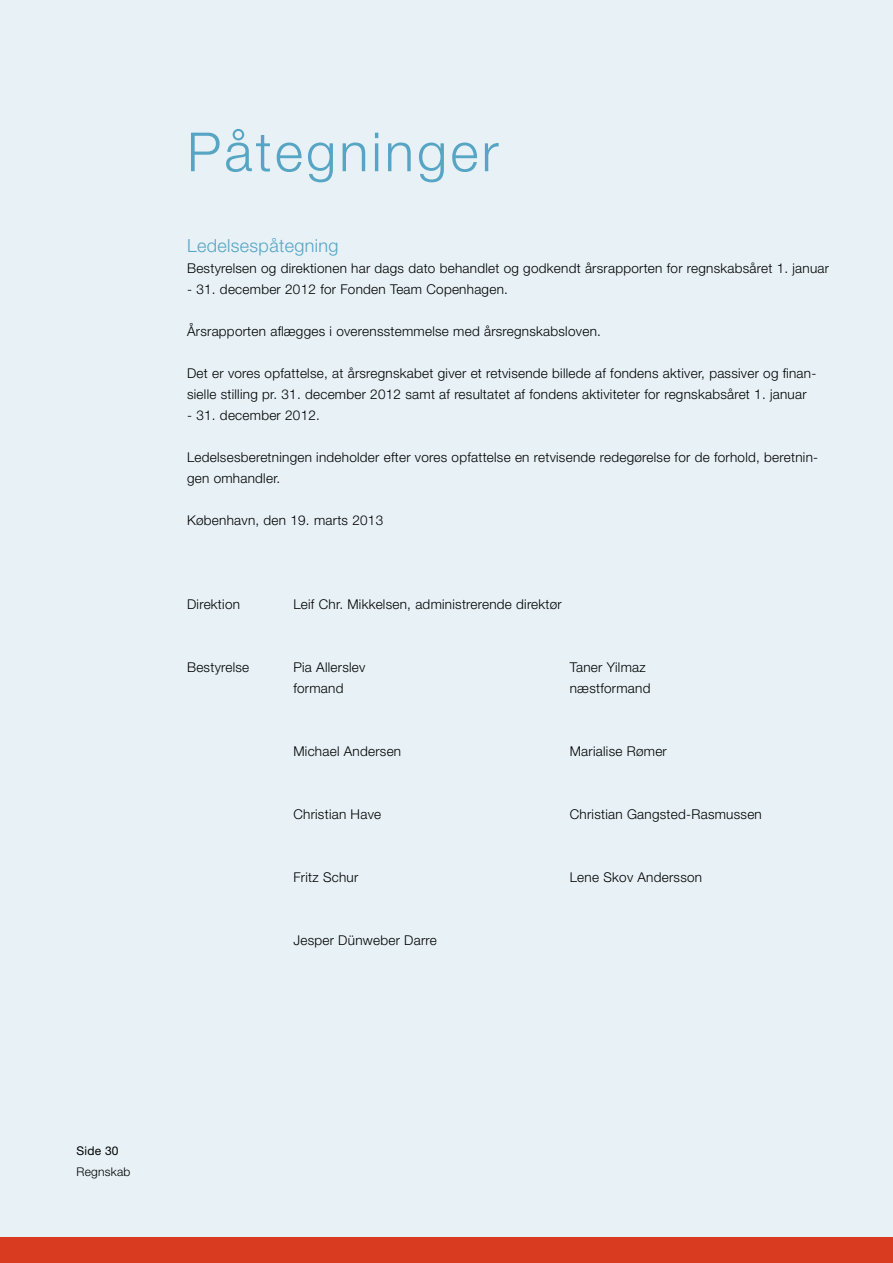
<style>
.page{position:relative;width:893px;height:1263px;background:#fff}
.page>*{position:absolute;margin:0;border:0;box-sizing:border-box;transform-origin:0 0}
.t1{font:300 54px "Helvetica Neue LT Std";letter-spacing:.06em;color:#57a5c4}
.t2{font:300 18px "Helvetica Neue LT Std";letter-spacing:.02em;color:#57a5c4}
.t3{font:300 13.5px/21px "Helvetica Neue LT Std";letter-spacing:.02em;color:#000}
.t4{font:300 12px "Helvetica Neue LT Std";letter-spacing:.02em;color:#000}
.t5{font:12px "Helvetica Neue LT Std";letter-spacing:.02em;color:#000}
</style>
<div class="page">
<div style="left:0;top:0;width:893px;height:1237px;background:#e7f1f6"></div>
<div style="left:0;top:1237px;width:893px;height:26px;background:#d93b20"></div>
<h1 class="t1" style="left:187px;top:119px;width:313px">Påtegninger</h1>
<h2 class="t2" style="left:187px;top:235px;width:153px">Ledelsespåtegning</h2>
<p class="t3" style="left:187px;top:257px;width:644px">Bestyrelsen og direktionen har dags dato behandlet og godkendt årsrapporten for regnskabsåret 1. januar</p>
<p class="t3" style="left:187px;top:278px;width:322px">- 31. december 2012 for Fonden Team Copenhagen.</p>
<p class="t3" style="left:187px;top:320px;width:415px">Årsrapporten aflægges i overensstemmelse med årsregnskabsloven.</p>
<p class="t3" style="left:187px;top:362px;width:631px">Det er vores opfattelse, at årsregnskabet giver et retvisende billede af fondens aktiver, passiver og finan&shy;sielle stilling pr. 31. december 2012 samt af resultatet af fondens aktiviteter for regnskabsåret 1. januar</p>
<p class="t3" style="left:187px;top:404px;width:134px">- 31. december 2012.</p>
<p class="t3" style="left:187px;top:446px;width:633px">Ledelsesberetningen indeholder efter vores opfattelse en retvisende redegørelse for de forhold, beretnin&shy;gen omhandler.</p>
<p class="t3" style="left:187px;top:509px;width:198px">København, den 19. marts 2013</p>
<p class="t3" style="left:187px;top:593px;width:54px">Direktion</p>
<p class="t3" style="left:293px;top:593px;width:270px">Leif Chr. Mikkelsen, administrerende direktør</p>
<p class="t3" style="left:187px;top:656px;width:64px">Bestyrelse</p>
<p class="t3" style="left:293px;top:656px;width:74px">Pia Allerslev</p>
<p class="t3" style="left:570px;top:656px;width:77px">Taner Yilmaz</p>
<p class="t3" style="left:293px;top:677px;width:52px">formand</p>
<p class="t3" style="left:570px;top:677px;width:82px">næstformand</p>
<p class="t3" style="left:293px;top:740px;width:109px">Michael Andersen</p>
<p class="t3" style="left:570px;top:740px;width:99px">Marialise Rømer</p>
<p class="t3" style="left:293px;top:803px;width:89px">Christian Have</p>
<p class="t3" style="left:570px;top:803px;width:194px">Christian Gangsted-Rasmussen</p>
<p class="t3" style="left:293px;top:866px;width:66px">Fritz Schur</p>
<p class="t3" style="left:570px;top:866px;width:134px">Lene Skov Andersson</p>
<p class="t3" style="left:293px;top:929px;width:145px">Jesper Dünweber Darre</p>
<p class="t5" style="left:77px;top:1144px;width:44px">Side 30</p>
<p class="t4" style="left:77px;top:1165px;width:55px">Regnskab</p>
<p class="t4" style="left:77px;top:1165px;width:87px">Årsberetning 12</p>
</div>
